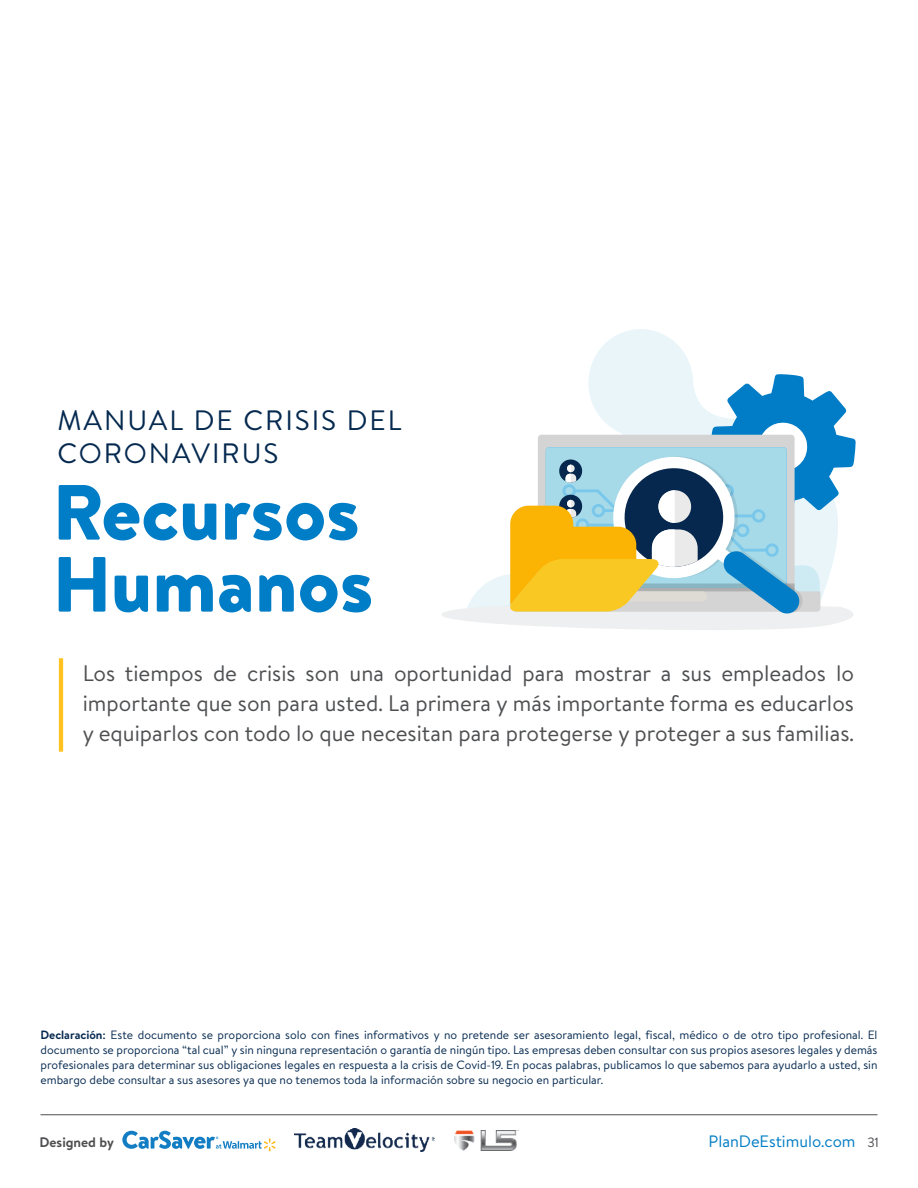
<style>
.page{position:relative;width:918px;height:1188px;background:#fff}
.page>*{position:absolute;margin:0;border:0;box-sizing:border-box;transform-origin:0 0}
.t1{font:900 78px/72px "Bogle";color:#007dc7}
.t2{font:28.05px/33.6px "Bogle";letter-spacing:.07em;color:#05294f}
.t3{font:22.5px/30px "Bogle";color:#4e4f51;text-align:justify}
.t4{font:16.5px "Bogle";color:#007dc5}
.t5{font:700 13.8px "Bogle";color:#4e4e50}
.t6{font:12px/15px "Bogle";color:#05294f;text-align:justify}
.s1{font-weight:700}
.s2{font-size:13.5px;color:#4e4f51}
</style>
<div class="page">
<hr style="left:40px;top:1114px;width:838px;height:1px;background:#4e4f51">
<img style="left:294px;top:1128px;width:141px;height:23px">
<svg style="left:122px;top:1131px;width:154px;height:20px"></svg>
<img style="left:455px;top:1130px;width:63px;height:20px">
<svg style="left:589px;top:329px;width:103px;height:45px;fill:#e9f5f9"></svg>
<svg style="left:442px;top:374px;width:414px;height:256px"></svg>
<hr style="left:59px;top:658px;width:4px;height:94px;background:#ffc221">
<h2 class="t2" style="left:57px;top:402px;width:346px">MANUAL DE CRISIS DEL<br>CORONAVIRUS</h2>
<h1 class="t1" style="left:52px;top:475px;width:322px">Recursos<br>Humanos</h1>
<h3 class="t3" style="left:83px;top:657px;width:773px">Los tiempos de crisis son una oportunidad para mostrar a sus empleados lo importante que son para usted. La primera y más importante forma es educarlos y equiparlos con todo lo que necesitan para protegerse y proteger a sus familias.</h3>
<p class="t6" style="left:40px;top:1027px;width:839px"><span class="s1">Declaración:</span> Este documento se proporciona solo con fines informativos y no pretende ser asesoramiento legal, fiscal, médico o de otro tipo profesional. El documento se proporciona “tal cual” y sin ninguna representación o garantía de ningún tipo. Las empresas deben consultar con sus propios asesores legales y demás profesionales para determinar sus obligaciones legales en respuesta a la crisis de Covid-19. En pocas palabras, publicamos lo que sabemos para ayudarlo a usted, sin embargo debe consultar a sus asesores ya que no tenemos toda la información sobre su negocio en particular.</p>
<p class="t5" style="left:39px;top:1133px;width:76px">Designed by</p>
<h3 class="t4" style="left:709px;top:1130px;width:172px">PlanDeEstimulo.com <span class="s2">31</span></h3>
</div>
